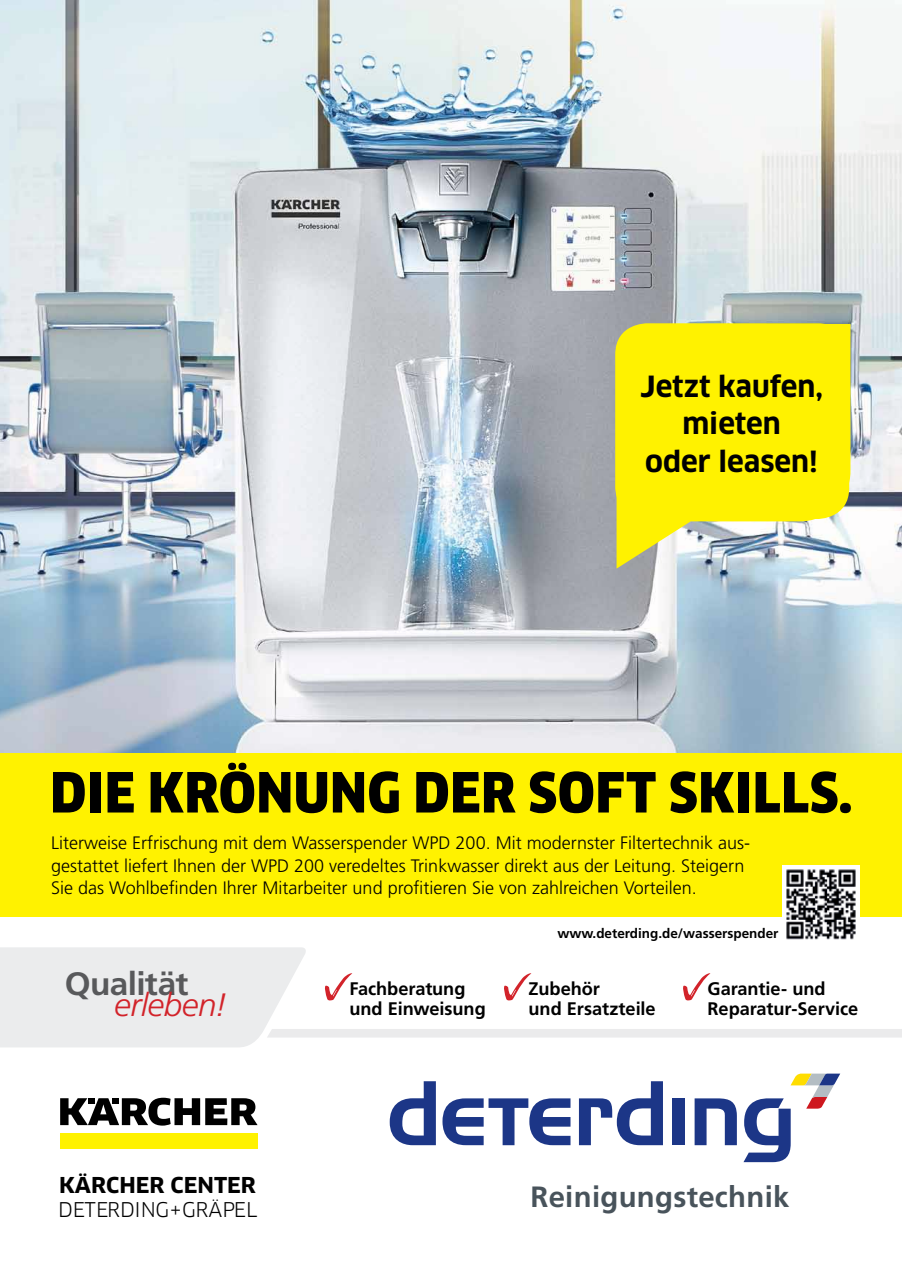
<style>
.page{position:relative;width:902px;height:1272px;background:#fff}
.page>*{position:absolute;margin:0;border:0;box-sizing:border-box;transform-origin:0 0}
.t1{font:900 54px "Clan OT Narr";letter-spacing:.01em;color:#000}
.t2{font:700 32.4px "Frutiger LT Std";letter-spacing:-.02em;color:#58595b}
.t3{font:italic 300 32.4px "Frutiger LT Std";letter-spacing:-.015em;color:#d2232a}
.t4{font:700 29.4px "Frutiger LT Std";letter-spacing:.01em;color:#48535b}
.t5{font:700 28.5px/37.5px "Clan";color:#000;text-align:center}
.t6{font:700 21.45px "Clan";color:#000}
.t7{font:19.8px "Clan";color:#000}
.t8{font:700 18.15px/19.8px "Frutiger LT Std";letter-spacing:-.005em;color:#000}
.t9{font:300 18px/22.5px "Frutiger";color:#000}
.t10{font:13.65px "Clan Pro";color:#000}
.t11{font:700 13.5px "Frutiger";color:#000}
</style>
<div class="page">
<div style="left:0;top:9px;width:901px;height:919px;background:#fff200"></div>
<svg style="left:389px;top:1081px;width:47px;height:64px"></svg>
<svg style="left:442px;top:1098px;width:128px;height:47px"></svg>
<svg style="left:579px;top:1081px;width:84px;height:64px"></svg>
<div style="left:672px;top:1098px;width:12px;height:47px;background:#1c3687"></div>
<svg style="left:694px;top:1098px;width:42px;height:47px"></svg>
<svg style="left:743px;top:1073px;width:97px;height:89px"></svg>
<svg style="left:0;top:947px;width:901px;height:100px"></svg>
<div style="left:60px;top:1133px;width:197px;height:16px;background:#fff200"></div>
<svg style="left:60px;top:1097px;width:197px;height:28px"></svg>
<div style="left:0;top:916px;width:901px;height:28px;background:#fff"></div>
<img style="left:0;top:0;width:901px;height:753px">
<img style="left:616px;top:324px;width:234px;height:244px">
<img style="left:782px;top:865px;width:77px;height:75px">
<div style="left:615px;top:323px;width:234px;height:196px;background:#fff200;border-radius:31px"></div>
<h3 class="t5" style="left:640px;top:368px;width:184px">Jetzt kaufen, mieten<br>oder leasen!</h3>
<p class="t10" style="left:645px;top:384px;width:171px">Wasserspender WPD 200</p>
<h1 class="t1" style="left:50px;top:761px;width:803px">DIE KRÖNUNG DER SOFT SKILLS.</h1>
<p class="t9" style="left:51px;top:831px;width:700px">Literweise Erfrischung mit dem Wasserspender WPD 200. Mit modernster Filtertechnik aus&shy;gestattet liefert Ihnen der WPD 200 veredeltes Trinkwasser direkt aus der Leitung. Steigern<br>Sie das Wohlbefinden Ihrer Mitarbeiter und profitieren Sie von zahlreichen Vorteilen.</p>
<p class="t11" style="left:557px;top:925px;width:223px">www.deterding.de/wasserspender</p>
<h2 class="t2" style="left:65px;top:965px;width:125px">Qualität</h2>
<h2 class="t3" style="left:114px;top:986px;width:115px">erleben!</h2>
<p class="t8" style="left:349px;top:978px;width:138px">Fachberatung und Einweisung</p>
<p class="t8" style="left:528px;top:978px;width:129px">Zubehör<br>und Ersatzteile</p>
<p class="t8" style="left:707px;top:978px;width:152px">Garantie- und<br>Reparatur-Service</p>
<p class="t6" style="left:59px;top:1171px;width:198px">KÄRCHER CENTER</p>
<p class="t7" style="left:58px;top:1197px;width:201px">DETERDING + GRÄPEL</p>
<h3 class="t4" style="left:530px;top:1179px;width:260px">Reinigungstechnik</h3>
</div>
